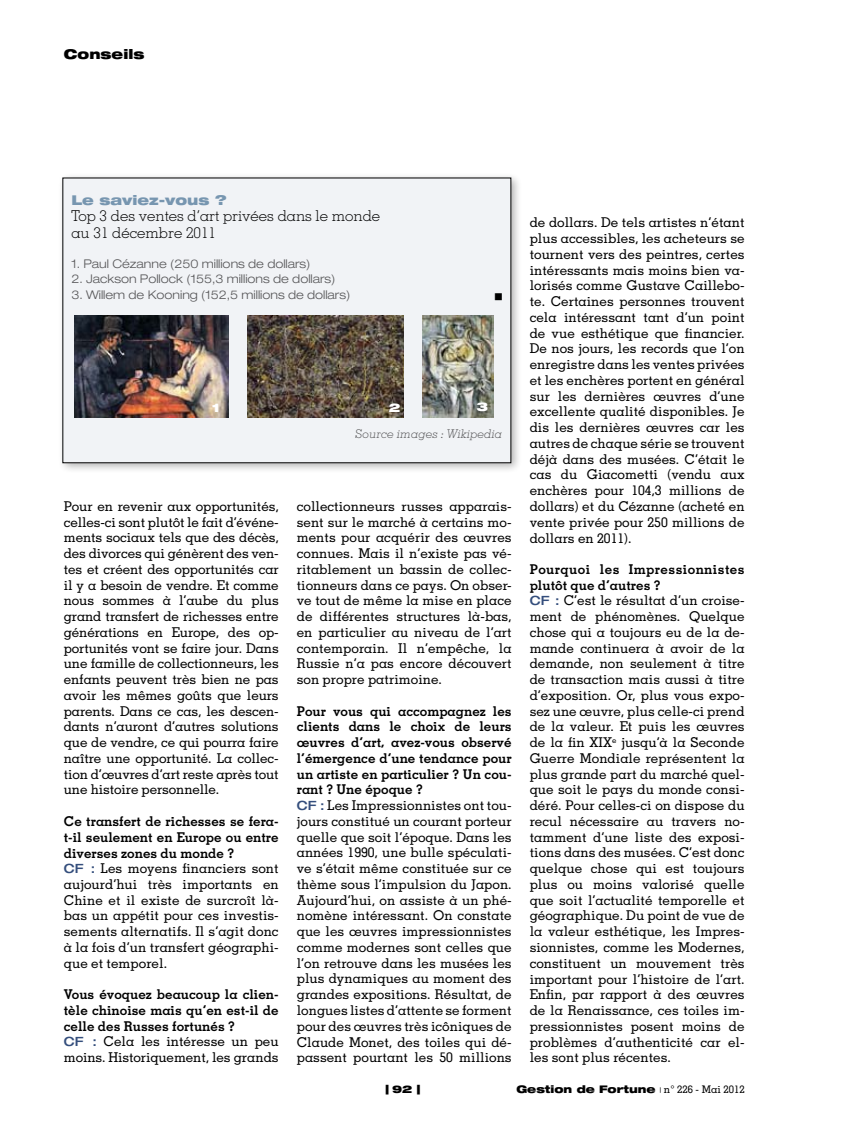
<style>
.page{position:relative;width:851px;height:1127px;background:#fff}
.page>*{position:absolute;margin:0;border:0;box-sizing:border-box;transform-origin:0 0}
.t1{font:300 15px/16.5px "Memphis";color:#000}
.t2{font:500 13.5px/15.8px "Memphis";color:#000;text-align:justify}
.t3{font:700 13.5px/15.8px "Memphis";color:#000}
.t4{font:900 expanded 13.5px "Helvetica Neue";color:#7796b0}
.t5{font:900 expanded 13.5px "Helvetica Neue";color:#000}
.t6{font:300 expanded 12px "Helvetica Neue";color:#58585a}
.t7{font:italic 300 12px "Memphis";color:#58585a}
.t8{font:900 expanded 12px "Helvetica Neue";color:#fff}
.t9{font:900 expanded 10.5px "Helvetica Neue";color:#000}
.s1{font-weight:700}
.s2{font-family:"Helvetica Neue";font-stretch:expanded;font-size:12.75px;color:#344e7c}
.s3{font-family:"Helvetica Neue";font-weight:500;font-stretch:expanded;font-size:12.75px;color:#344e7c}
.s4{font-weight:500}
.s5{font-family:"Memphis";font-weight:500;font-stretch:normal}
</style>
<div class="page">
<div style="left:57px;top:172px;width:474px;height:310px;background:#000;opacity:.3"></div>
<div style="left:63px;top:178px;width:448px;height:285px;background:#f1f3f6"></div>
<img style="left:74px;top:316px;width:154px;height:101px">
<img style="left:247px;top:315px;width:156px;height:103px">
<img style="left:422px;top:316px;width:72px;height:101px">
<p class="t5" style="left:64px;top:45px;width:82px">Conseils</p>
<p class="t4" style="left:71px;top:191px;width:156px">Le saviez-vous ?</p>
<p class="t1" style="left:71px;top:208px;width:310px">Top 3 des ventes d’art privées dans le monde au 31 décembre 2011</p>
<p class="t6" style="left:71px;top:256px;width:240px">1. Paul Cézanne (250 millions de dollars)</p>
<p class="t6" style="left:71px;top:271px;width:265px">2. Jackson Pollock (155,3 millions de dollars)</p>
<p class="t6" style="left:71px;top:287px;width:280px">3. Willem de Kooning (152,5 millions de dollars)</p>
<p class="t8" style="left:212px;top:400px;width:9px">1</p>
<p class="t8" style="left:389px;top:400px;width:13px">2</p>
<p class="t8" style="left:476px;top:398px;width:13px">3</p>
<p class="t7" style="left:355px;top:427px;width:148px">Source images : Wikipedia</p>
<p class="t2" style="left:64px;top:498px;width:216px">Pour en revenir aux opportunités, celles-ci sont plutôt le fait d’événe&shy;ments sociaux tels que des décès, des divorces qui génèrent des ven&shy;tes et créent des opportunités car il y a besoin de vendre. Et comme nous sommes à l’aube du plus grand transfert de richesses entre générations en Europe, des op&shy;portunités vont se faire jour. Dans une famille de collectionneurs, les enfants peuvent très bien ne pas avoir les mêmes goûts que leurs parents. Dans ce cas, les descen&shy;dants n’auront d’autres solutions que de vendre, ce qui pourra faire naître une opportunité. La collec&shy;tion d’œuvres d’art reste après tout une histoire personnelle.</p>
<p class="t2" style="left:64px;top:813px;width:216px;text-align:left"><span class="s1">Ce transfert de richesses se fera&shy;t-il seulement en Europe ou entre diverses zones du monde ?<br></span><span class="s2">CF :</span> Les moyens financiers sont aujourd’hui très importants en<br>Chine et il existe de surcroît là&shy;bas un appétit pour ces investis&shy;sements alternatifs. Il s’agit donc à la fois d’un transfert géographi&shy;que et temporel.</p>
<p class="t3" style="left:64px;top:986px;width:216px">Vous évoquez beaucoup la clien&shy;tèle chinoise mais qu’en est-il de celle des Russes fortunés ?<br><span class="s3">CF :</span> <span class="s4">Cela les intéresse un peu moins. Historiquement, les grands</span></p>
<p class="t2" style="left:297px;top:498px;width:216px">collectionneurs russes apparais&shy;sent sur le marché à certains mo&shy;ments pour acquérir des œuvres connues. Mais il n’existe pas vé&shy;ritablement un bassin de collec&shy;tionneurs dans ce pays. On obser&shy;ve tout de même la mise en place de différentes structures là-bas, en particulier au niveau de l’art contemporain. Il n’empêche, la Russie n’a pas encore découvert son propre patrimoine.</p>
<p class="t2" style="left:297px;top:703px;width:216px;text-align:left"><span class="s1">Pour vous qui accompagnez les clients dans le choix de leurs œuvres d’art, avez-vous observé l’émergence d’une tendance pour un artiste en particulier ? Un cou&shy;rant ? Une époque ?<br></span><span class="s2">CF :</span> Les Impressionnistes ont tou&shy;jours constitué un courant porteur quelle que soit l’époque. Dans les années 1990, une bulle spéculati&shy;ve s’était même constituée sur ce thème sous l’impulsion du Japon.<br>Aujourd’hui, on assiste à un phé&shy;nomène intéressant. On constate que les œuvres impressionnistes comme modernes sont celles que l’on retrouve dans les musées les plus dynamiques au moment des grandes expositions. Résultat, de longues listes d’attente se forment pour des œuvres très icôniques de<br>Claude Monet, des toiles qui dé&shy;passent pourtant les 50 millions</p>
<p class="t2" style="left:529px;top:215px;width:216px">de dollars. De tels artistes n’étant plus accessibles, les acheteurs se tournent vers des peintres, certes intéressants mais moins bien va&shy;lorisés comme Gustave Caillebo&shy;te. Certaines personnes trouvent cela intéressant tant d’un point de vue esthétique que financier.<br>De nos jours, les records que l’on enregistre dans les ventes privées et les enchères portent en général sur les dernières œuvres d’une excellente qualité disponibles. Je dis les dernières œuvres car les autres de chaque série se trouvent déjà dans des musées. C’était le cas du Giacometti (vendu aux enchères pour 104,3 millions de dollars) et du Cézanne (acheté en vente privée pour 250 millions de dollars en 2011).</p>
<p class="t2" style="left:529px;top:561px;width:216px;text-align:left"><span class="s1">Pourquoi les Impressionnistes plutôt que d’autres ?<br></span><span class="s2">CF :</span> C’est le résultat d’un croise&shy;ment de phénomènes. Quelque chose qui a toujours eu de la de&shy;mande continuera à avoir de la demande, non seulement à titre de transaction mais aussi à titre d’exposition. Or, plus vous expo&shy;sez une œuvre, plus celle-ci prend de la valeur. Et puis les œuvres de la fin XIX<sup>e</sup> jusqu’à la Seconde<br>Guerre Mondiale représentent la plus grande part du marché quel&shy;que soit le pays du monde consi&shy;déré. Pour celles-ci on dispose du recul nécessaire au travers no&shy;tamment d’une liste des exposi&shy;tions dans des musées. C’est donc quelque chose qui est toujours plus ou moins valorisé quelle que soit l’actualité temporelle et géographique. Du point de vue de la valeur esthétique, les Impres&shy;sionnistes, comme les Modernes, constituent un mouvement très important pour l’histoire de l’art.<br>Enfin, par rapport à des œuvres de la Renaissance, ces toiles im&shy;pressionnistes posent moins de problèmes d’authenticité car el&shy;les sont plus récentes.</p>
<p class="t9" style="left:392px;top:1082px;width:22px">92</p>
<p class="t9" style="left:516px;top:1082px;width:230px">Gestion de Fortune <span class="s5">n° 226 - Mai 2012</span></p>
</div>
